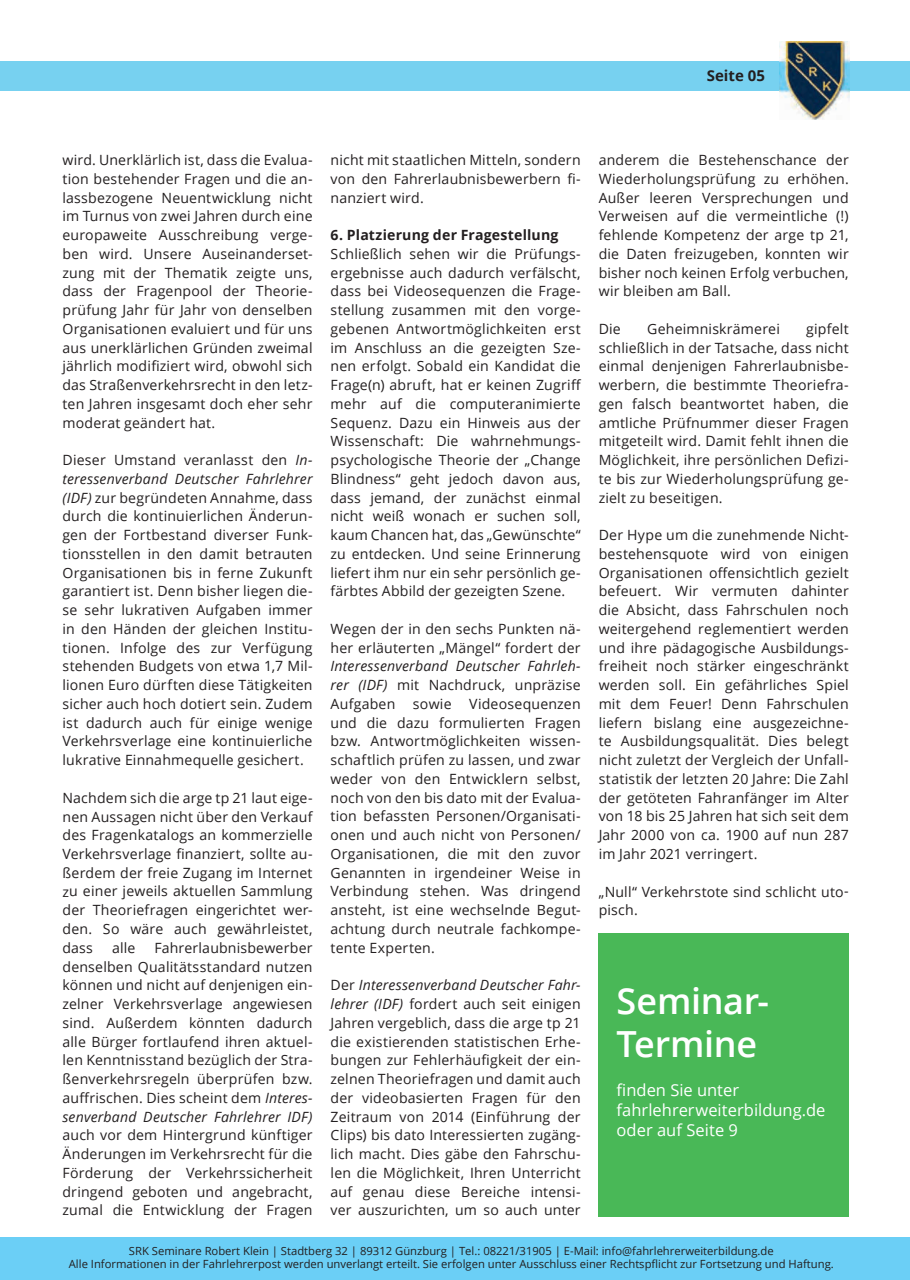
<style>
.page{position:relative;width:910px;height:1280px;background:#fff}
.page>*{position:absolute;margin:0;border:0;box-sizing:border-box;transform-origin:0 0}
.t1{font:600 36px/43.2px "Open Sans";letter-spacing:-.01em;color:#fff}
.t2{font:16.5px/19.8px "Open Sans";color:#fff}
.t3{font:700 15px "Open Sans";color:#231f20}
.t4{font:14.1px/18.8px "Open Sans";letter-spacing:.015em;color:#231f20;text-align:justify}
.t5{font:700 14.1px "Open Sans";letter-spacing:.015em;color:#231f20}
.t6{font:11.25px/13.5px "Open Sans";color:#231f20;text-align:center}
.s1{font-style:italic}
</style>
<div class="page">
<div style="left:0;top:1237px;width:910px;height:43px;background:#6bcff6"></div>
<div style="left:0;top:61px;width:910px;height:29px;background:#77d1f0"></div>
<img style="left:779px;top:42px;width:70px;height:78px">
<div style="left:599px;top:933px;width:250px;height:283px;background:#49b857"></div>
<p class="t3" style="left:707px;top:65px;width:60px">Seite 05</p>
<p class="t4" style="left:63px;top:150px;width:252px">wird. Unerklärlich ist, dass die Evalua&shy;tion bestehender Fragen und die an&shy;lassbezogene Neuentwicklung nicht im Turnus von zwei Jahren durch eine europaweite Ausschreibung verge&shy;ben wird. Unsere Auseinanderset&shy;zung mit der Thematik zeigte uns, dass der Fragenpool der Theorie&shy;prüfung Jahr für Jahr von denselben Organisationen evaluiert und für uns aus unerklärlichen Gründen zweimal jährlich modifiziert wird, obwohl sich das Straßenverkehrsrecht in den letz&shy;ten Jahren insgesamt doch eher sehr moderat geändert hat.</p>
<p class="t4" style="left:63px;top:450px;width:252px">Dieser Umstand veranlasst den <span class="s1">In&shy;teressenverband Deutscher Fahrlehrer (IDF)</span> zur begründeten Annahme, dass durch die kontinuierlichen Änderun&shy;gen der Fortbestand diverser Funk&shy;tionsstellen in den damit betrauten Organisationen bis in ferne Zukunft garantiert ist. Denn bisher liegen die&shy;se sehr lukrativen Aufgaben immer in den Händen der gleichen Institu&shy;tionen. Infolge des zur Verfügung stehenden Budgets von etwa 1,7 Mil&shy;lionen Euro dürften diese Tätigkeiten sicher auch hoch dotiert sein. Zudem ist dadurch auch für einige wenige Verkehrsverlage eine kontinuierliche lukrative Einnahmequelle gesichert.</p>
<p class="t4" style="left:63px;top:788px;width:252px">Nachdem sich die arge tp 21 laut eige&shy;nen Aussagen nicht über den Verkauf des Fragenkatalogs an kommerzielle Verkehrsverlage finanziert, sollte au&shy;ßerdem der freie Zugang im Internet zu einer jeweils aktuellen Sammlung der Theoriefragen eingerichtet wer&shy;den. So wäre auch gewährleistet, dass</p>
<p class="t4" style="left:63px;top:938px;width:252px;text-indent:92px">Fahrerlaubnisbewerber denselben Qualitätsstandard nutzen können und nicht auf denjenigen ein&shy;zelner Verkehrsverlage angewiesen sind. Außerdem könnten dadurch alle Bürger fortlaufend ihren aktuel&shy;len Kenntnisstand bezüglich der Stra&shy;ßenverkehrsregeln überprüfen bzw. auffrischen. Dies scheint dem <span class="s1">Interes&shy;senverband Deutscher Fahrlehrer IDF)</span></p>
<p class="t4" style="left:63px;top:1125px;width:252px">auch vor dem Hintergrund künftiger Änderungen im Verkehrsrecht für die Förderung der Verkehrssicherheit dringend geboten und angebracht, zumal die Entwicklung der Fragen</p>
<p class="t4" style="left:112px;top:938px;width:25px">alle</p>
<p class="t4" style="left:331px;top:150px;width:252px">nicht mit staatlichen Mitteln, sondern von den Fahrerlaubnisbewerbern fi&shy;nanziert wird.</p>
<p class="t5" style="left:331px;top:225px;width:229px">6. Platzierung der Fragestellung</p>
<p class="t4" style="left:331px;top:244px;width:252px">Schließlich sehen wir die Prüfungs&shy;ergebnisse auch dadurch verfälscht, dass bei Videosequenzen die Frage&shy;stellung zusammen mit den vorge&shy;gebenen Antwortmöglichkeiten erst im Anschluss an die gezeigten Sze&shy;nen erfolgt. Sobald ein Kandidat die Frage(n) abruft, hat er keinen Zugriff mehr auf die computeranimierte Sequenz. Dazu ein Hinweis aus der Wissenschaft: Die wahrnehmungs&shy;psychologische Theorie der „Change Blindness“ geht jedoch davon aus, dass jemand, der zunächst einmal nicht weiß wonach er suchen soll, kaum Chancen hat, das „Gewünschte“ zu entdecken. Und seine Erinnerung liefert ihm nur ein sehr persönlich ge&shy;färbtes Abbild der gezeigten Szene.</p>
<p class="t4" style="left:331px;top:619px;width:252px">Wegen der in den sechs Punkten nä&shy;her erläuterten „Mängel“ fordert der</p>
<p class="t4" style="left:331px;top:657px;width:252px"><span class="s1">Interessenverband Deutscher Fahrleh&shy;rer (IDF)</span> mit Nachdruck, unpräzise Aufgaben sowie Videosequenzen und die dazu formulierten Fragen bzw. Antwortmöglichkeiten wissen&shy;schaftlich prüfen zu lassen, und zwar weder von den Entwicklern selbst, noch von den bis dato mit der Evalua&shy;tion befassten Personen/Organisati&shy;onen und auch nicht von Personen/ Organisationen, die mit den zuvor Genannten in irgendeiner Weise in Verbindung stehen. Was dringend ansteht, ist eine wechselnde Begut&shy;achtung durch neutrale fachkompe&shy;tente Experten.</p>
<p class="t4" style="left:331px;top:975px;width:252px">Der <span class="s1">Interessenverband Deutscher Fahr&shy;lehrer (IDF)</span> fordert auch seit einigen Jahren vergeblich, dass die arge tp 21 die existierenden statistischen Erhe&shy;bungen zur Fehlerhäufigkeit der ein&shy;zelnen Theoriefragen und damit auch der videobasierten Fragen für den Zeitraum von 2014 (Einführung der Clips) bis dato Interessierten zugäng&shy;lich macht. Dies gäbe den Fahrschu&shy;len die Möglichkeit, Ihren Unterricht auf genau diese Bereiche intensi&shy;ver auszurichten, um so auch unter</p>
<p class="t4" style="left:599px;top:150px;width:252px">anderem die Bestehenschance der Wiederholungsprüfung zu erhöhen.<br>Außer leeren Versprechungen und Verweisen auf die vermeintliche (!) fehlende Kompetenz der arge tp 21, die Daten freizugeben, konnten wir bisher noch keinen Erfolg verbuchen, wir bleiben am Ball.</p>
<p class="t4" style="left:599px;top:319px;width:24px">Die</p>
<p class="t4" style="left:647px;top:319px;width:134px">Geheimniskrämerei</p>
<p class="t4" style="left:599px;top:319px;width:252px;text-indent:208px">gipfelt schließlich in der Tatsache, dass nicht einmal denjenigen Fahrerlaubnisbe&shy;werbern, die bestimmte Theoriefra&shy;gen falsch beantwortet haben, die amtliche Prüfnummer dieser Fragen mitgeteilt wird. Damit fehlt ihnen die Möglichkeit, ihre persönlichen Defizi&shy;te bis zur Wiederholungsprüfung ge&shy;zielt zu beseitigen.</p>
<p class="t4" style="left:599px;top:525px;width:252px">Der Hype um die zunehmende Nicht&shy;bestehensquote wird von einigen Organisationen offensichtlich gezielt befeuert. Wir vermuten dahinter die Absicht, dass Fahrschulen noch weitergehend reglementiert werden und ihre pädagogische Ausbildungs&shy;freiheit noch stärker eingeschränkt werden soll. Ein gefährliches Spiel mit dem Feuer! Denn Fahrschulen liefern bislang eine ausgezeichne&shy;te Ausbildungsqualität. Dies belegt nicht zuletzt der Vergleich der Unfall&shy;statistik der letzten 20 Jahre: Die Zahl der getöteten Fahranfänger im Alter von 18 bis 25 Jahren hat sich seit dem Jahr 2000 von ca. 1900 auf nun 287 im Jahr 2021 verringert.</p>
<p class="t4" style="left:599px;top:882px;width:252px">„Null“ Verkehrstote sind schlicht uto&shy;pisch.</p>
<h1 class="t1" style="left:617px;top:978px;width:154px">Seminar-<br>Termine</h1>
<p class="t2" style="left:617px;top:1080px;width:210px">finden Sie unter fahrlehrerweiterbildung.de oder auf Seite 9</p>
<p class="t6" style="left:69px;top:1243px;width:766px">SRK Seminare Robert Klein | Stadtberg 32 | 89312 Günzburg | Tel.: 08221/31905 | E-Mail: info@fahrlehrerweiterbildung.de<br>Alle Informationen in der Fahrlehrerpost werden unverlangt erteilt. Sie erfolgen unter Ausschluss einer Rechtspflicht zur Fortsetzung und Haftung.</p>
</div>
